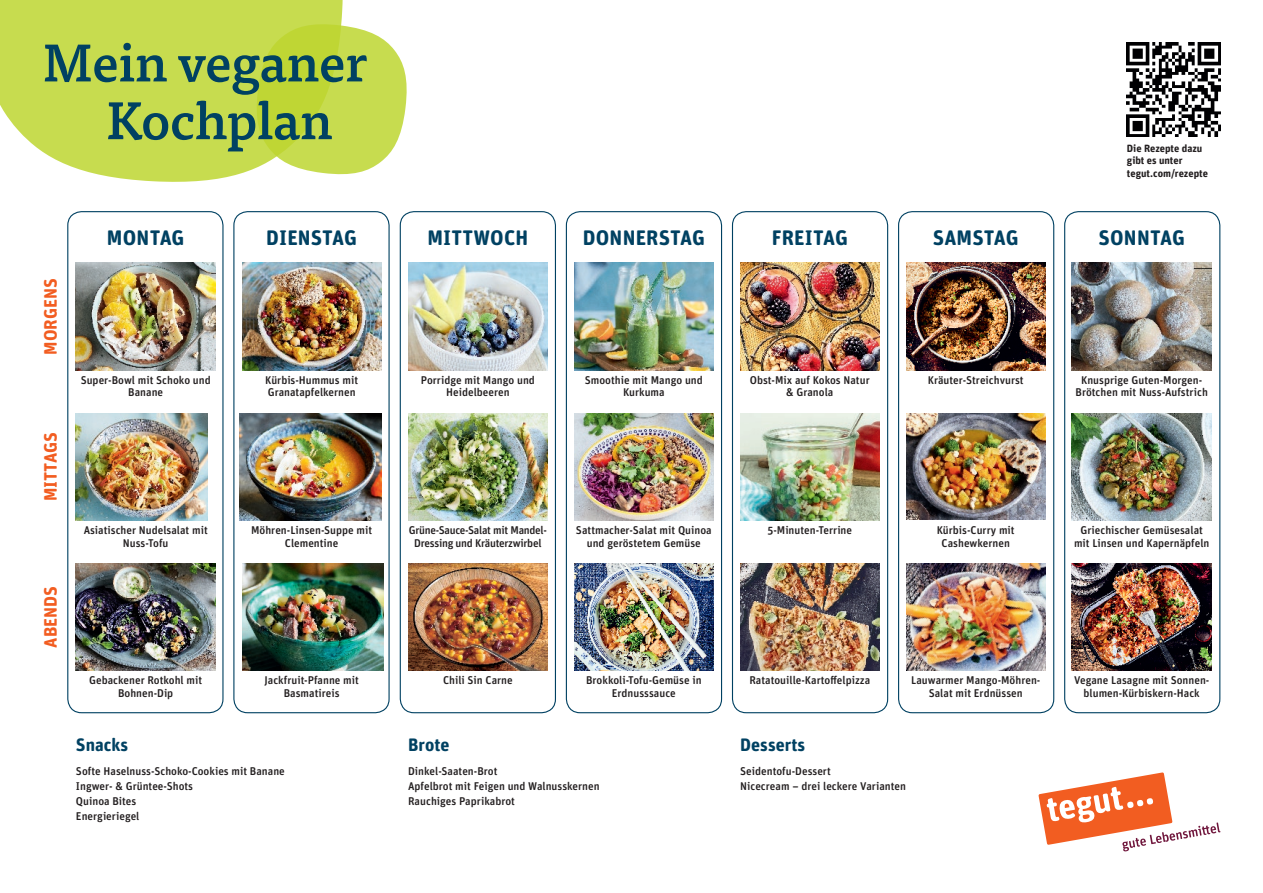
<style>
.page{position:relative;width:1263px;height:893px;background:#fff}
.page>*{position:absolute;margin:0;border:0;box-sizing:border-box;transform-origin:0 0}
.t1{font:500 52.5px/57.8px "Tisa Pro";letter-spacing:-.01em;color:#004162;text-align:center}
.t2{font:700 21px "Unit Rounded OT";letter-spacing:.01em;color:#004162}
.t3{font:700 18px "Unit Rounded OT";color:#f25d21}
.t4{font:700 18px "Unit Rounded OT";color:#004162}
.t5{font:500 11.25px/12.5px "Unit Rounded OT";color:#231f20;text-align:center}
.t6{font:500 11.25px/12.5px "Unit Rounded OT";letter-spacing:-.025em;color:#231f20;text-align:center}
.t7{font:700 10.5px/12.6px "Unit Rounded OT";color:#231f20}
</style>
<div class="page">
<div style="left:1064px;top:211px;width:156px;height:502px;border:1px solid #004162;border-radius:14px"></div>
<div style="left:898px;top:211px;width:156px;height:502px;border:1px solid #004162;border-radius:14px"></div>
<div style="left:67px;top:211px;width:156px;height:502px;border:1px solid #004162;border-radius:14px"></div>
<div style="left:732px;top:211px;width:156px;height:502px;border:1px solid #004162;border-radius:14px"></div>
<div style="left:233px;top:211px;width:157px;height:502px;border:1px solid #004162;border-radius:14px"></div>
<div style="left:566px;top:211px;width:156px;height:502px;border:1px solid #004162;border-radius:14px"></div>
<div style="left:400px;top:211px;width:156px;height:502px;border:1px solid #004162;border-radius:14px"></div>
<svg style="left:1038px;top:772px;width:182px;height:79px"></svg>
<img style="left:1072px;top:263px;width:139px;height:107px">
<img style="left:1072px;top:413px;width:139px;height:108px">
<img style="left:1072px;top:563px;width:139px;height:108px">
<img style="left:906px;top:263px;width:139px;height:107px">
<img style="left:906px;top:413px;width:139px;height:107px">
<img style="left:906px;top:563px;width:139px;height:108px">
<img style="left:740px;top:263px;width:139px;height:107px">
<img style="left:740px;top:413px;width:139px;height:108px">
<img style="left:740px;top:563px;width:139px;height:108px">
<img style="left:574px;top:263px;width:140px;height:107px">
<img style="left:574px;top:413px;width:140px;height:108px">
<img style="left:574px;top:563px;width:140px;height:108px">
<img style="left:408px;top:263px;width:140px;height:107px">
<img style="left:408px;top:413px;width:140px;height:108px">
<img style="left:408px;top:563px;width:140px;height:108px">
<img style="left:76px;top:263px;width:139px;height:107px">
<img style="left:76px;top:413px;width:131px;height:108px">
<img style="left:76px;top:563px;width:139px;height:108px">
<img style="left:242px;top:263px;width:139px;height:107px">
<img style="left:240px;top:413px;width:141px;height:108px">
<img style="left:242px;top:563px;width:142px;height:108px">
<svg style="left:0;top:0;width:343px;height:182px;background:#cbde5d"></svg>
<svg style="left:254px;top:22px;width:153px;height:155px;background:#cbde5d"></svg>
<img style="left:1127px;top:43px;width:93px;height:93px">
<h1 class="t1" style="left:43px;top:31px;width:326px">Mein veganer<br>Kochplan</h1>
<h3 class="t3" style="left:40px;top:355px;width:78px;rotate:-90deg">MORGENS</h3>
<h3 class="t3" style="left:40px;top:501px;width:70px;rotate:-90deg">MITTAGS</h3>
<h3 class="t3" style="left:40px;top:648px;width:63px;rotate:-90deg">ABENDS</h3>
<h2 class="t2" style="left:107px;top:225px;width:79px">MONTAG</h2>
<h2 class="t2" style="left:266px;top:225px;width:92px">DIENSTAG</h2>
<p class="t5" style="left:81px;top:374px;width:132px">Super-Bowl mit Schoko und<br>Banane</p>
<p class="t5" style="left:265px;top:374px;width:94px;text-align:left">Kürbis-Hummus mit<br>Granatapfelkernen</p>
<p class="t5" style="left:84px;top:524px;width:126px">Asiatischer Nudelsalat mit<br>Nuss-Tofu</p>
<p class="t5" style="left:251px;top:524px;width:123px">Möhren-Linsen-Suppe mit<br>Clementine</p>
<p class="t5" style="left:89px;top:674px;width:114px">Gebackener Rotkohl mit<br>Bohnen-Dip</p>
<p class="t5" style="left:264px;top:674px;width:96px">Jackfruit-Pfanne mit<br>Basmatireis</p>
<h3 class="t4" style="left:76px;top:733px;width:54px">Snacks</h3>
<p class="t5" style="left:76px;top:764px;width:210px;line-height:15px;text-align:left">Softe Haselnuss-Schoko-Cookies mit Banane<br>Ingwer- &amp; Grüntee-Shots<br>Quinoa Bites<br>Energieriegel</p>
<h2 class="t2" style="left:427px;top:225px;width:102px">MITTWOCH</h2>
<h2 class="t2" style="left:583px;top:225px;width:124px">DONNERSTAG</h2>
<h2 class="t2" style="left:772px;top:225px;width:78px">FREITAG</h2>
<h2 class="t2" style="left:933px;top:225px;width:87px">SAMSTAG</h2>
<p class="t7" style="left:1127px;top:142px;width:83px">Die Rezepte dazu gibt es unter tegut.com/rezepte</p>
<h2 class="t2" style="left:1098px;top:225px;width:88px">SONNTAG</h2>
<p class="t5" style="left:421px;top:374px;width:116px">Porridge mit Mango und<br>Heidelbeeren</p>
<p class="t5" style="left:585px;top:374px;width:119px">Smoothie mit Mango und<br>Kurkuma</p>
<p class="t5" style="left:750px;top:374px;width:121px">Obst-Mix auf Kokos Natur &amp; Granola</p>
<p class="t5" style="left:928px;top:374px;width:97px">Kräuter-Streichvurst</p>
<p class="t5" style="left:1075px;top:374px;width:134px">Knusprige Guten-Morgen-<br>Brötchen mit Nuss-Aufstrich</p>
<p class="t6" style="left:409px;top:524px;width:140px">Grüne-Sauce-Salat mit Mandel-<br>Dressing und Kräuterzwirbel</p>
<p class="t5" style="left:576px;top:524px;width:137px">Sattmacher-Salat mit Quinoa und geröstetem Gemüse</p>
<p class="t5" style="left:767px;top:524px;width:86px">5-Minuten-Terrine</p>
<p class="t5" style="left:937px;top:524px;width:79px">Kürbis-Curry mit<br>Cashewkernen</p>
<p class="t5" style="left:1074px;top:524px;width:137px">Griechischer Gemüsesalat mit Linsen und Kapernäpfeln</p>
<p class="t5" style="left:443px;top:674px;width:71px">Chili Sin Carne</p>
<p class="t5" style="left:586px;top:674px;width:117px">Brokkoli-Tofu-Gemüse in<br>Erdnusssauce</p>
<p class="t5" style="left:749px;top:674px;width:122px">Ratatouille-Kartoffelpizza</p>
<p class="t5" style="left:911px;top:674px;width:131px">Lauwarmer Mango-Möhren-<br>Salat mit Erdnüssen</p>
<p class="t5" style="left:1074px;top:674px;width:137px">Vegane Lasagne mit Sonnen&shy;blumen-Kürbiskern-Hack</p>
<h3 class="t4" style="left:408px;top:733px;width:43px">Brote</h3>
<p class="t5" style="left:408px;top:764px;width:193px;line-height:15px;text-align:left">Dinkel-Saaten-Brot<br>Apfelbrot mit Feigen und Walnusskernen<br>Rauchiges Paprikabrot</p>
<h3 class="t4" style="left:740px;top:733px;width:66px">Desserts</h3>
<p class="t5" style="left:740px;top:764px;width:167px;line-height:15px;text-align:left">Seidentofu-Dessert<br>Nicecream – drei leckere Varianten</p>
</div>
